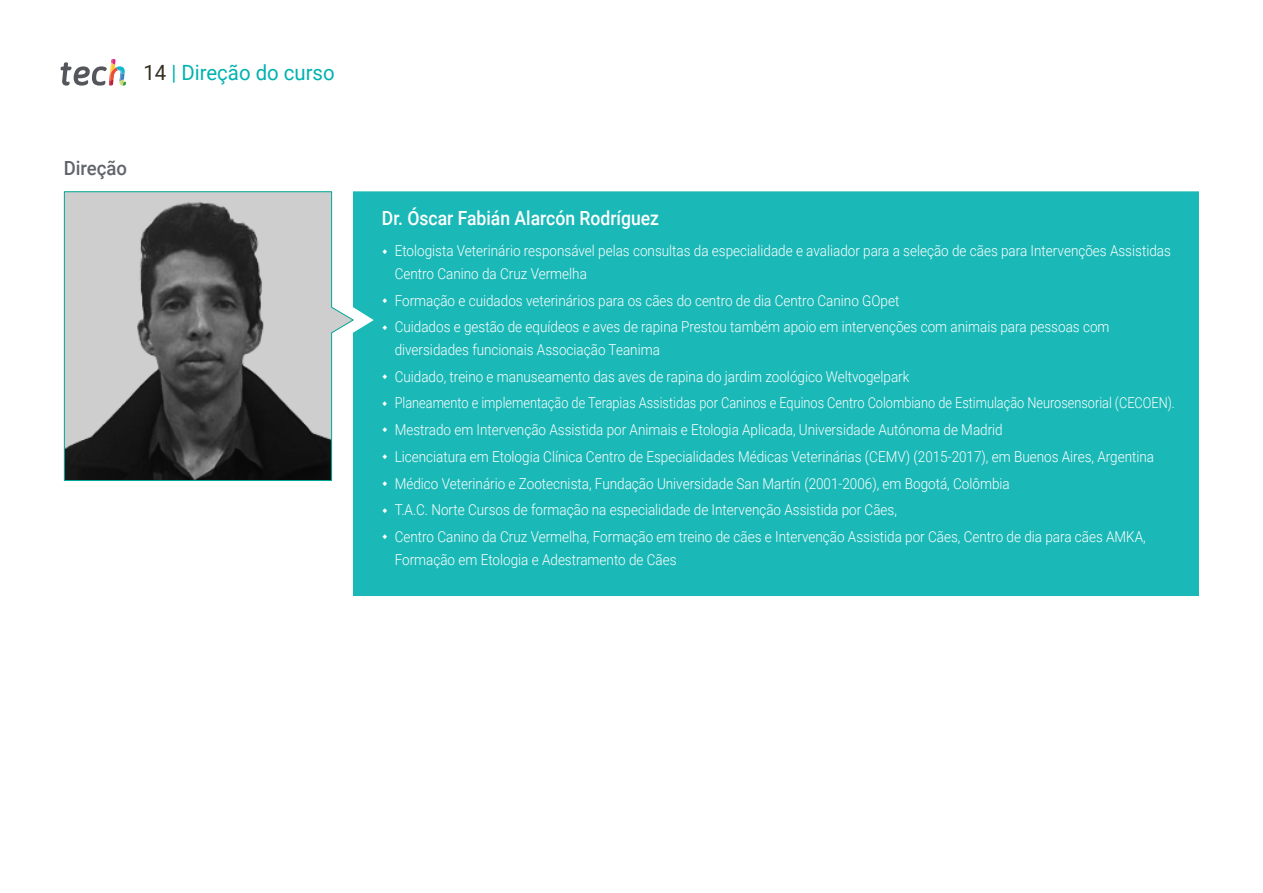
<style>
.page{position:relative;width:1263px;height:893px;background:#fff}
.page>*{position:absolute;margin:0;border:0;box-sizing:border-box;transform-origin:0 0}
.t1{font:21px "Roboto";color:#00b2af}
.t2{font:500 19.5px "Roboto";color:#fff;scale:.9 1}
.t3{font:500 19.5px "Roboto";color:#61646a;scale:.95 1}
.t4{font:300 15px/26.7px "Roboto";color:#fff;scale:.9 1}
.s1{color:#312e20}
</style>
<div class="page">
<svg style="left:61px;top:59px;width:65px;height:27px"></svg>
<div style="left:353px;top:191px;width:846px;height:405px;background:#1ab9b7"></div>
<svg style="left:64px;top:191px;width:290px;height:290px;background:#848787"></svg>
<svg style="left:383px;top:249px;width:4px;height:5px"></svg>
<svg style="left:383px;top:298px;width:4px;height:5px"></svg>
<svg style="left:383px;top:325px;width:4px;height:5px"></svg>
<svg style="left:383px;top:374px;width:4px;height:5px"></svg>
<svg style="left:383px;top:401px;width:4px;height:5px"></svg>
<svg style="left:383px;top:427px;width:4px;height:5px"></svg>
<svg style="left:383px;top:454px;width:4px;height:5px"></svg>
<svg style="left:383px;top:481px;width:4px;height:5px"></svg>
<svg style="left:383px;top:508px;width:4px;height:5px"></svg>
<svg style="left:383px;top:534px;width:4px;height:5px"></svg>
<h1 class="t1" style="left:144px;top:57px;width:193px"><span class="s1">14</span> | Direção do curso</h1>
<h2 class="t3" style="left:64px;top:155px;width:68px">Direção</h2>
<h2 class="t2" style="left:382px;top:204px;width:309px">Dr. Óscar Fabián Alarcón Rodríguez</h2>
<p class="t4" style="left:395px;top:239px;width:864px;line-height:22.5px">Etologista Veterinário responsável pelas consultas da especialidade e avaliador para a seleção de cães para Intervenções Assistidas<br>Centro Canino da Cruz Vermelha</p>
<p class="t4" style="left:395px;top:286px;width:796px">Formação e cuidados veterinários para os cães do centro de dia Centro Canino GOpet<br>Cuidados e gestão de equídeos e aves de rapina Prestou também apoio em intervenções com animais para pessoas com</p>
<p class="t4" style="left:395px;top:336px;width:868px">diversidades funcionais Associação Teanima<br>Cuidado, treino e manuseamento das aves de rapina do jardim zoológico Weltvogelpark<br>Planeamento e implementação de Terapias Assistidas por Caninos e Equinos Centro Colombiano de Estimulação Neurosensorial (CECOEN).<br>Mestrado em Intervenção Assistida por Animais e Etologia Aplicada, Universidade Autónoma de Madrid<br>Licenciatura em Etologia Clínica Centro de Especialidades Médicas Veterinárias (CEMV) (2015-2017), em Buenos Aires, Argentina Médico Veterinário e Zootecnista, Fundação Universidade San Martín (2001-2006), em Bogotá, Colômbia<br>T.A.C. Norte Cursos de formação na especialidade de Intervenção Assistida por Cães,<br>Centro Canino da Cruz Vermelha, Formação em treino de cães e Intervenção Assistida por Cães, Centro de dia para cães AMKA,</p>
<p class="t4" style="left:395px;top:545px;width:315px">Formação em Etologia e Adestramento de Cães</p>
</div>
